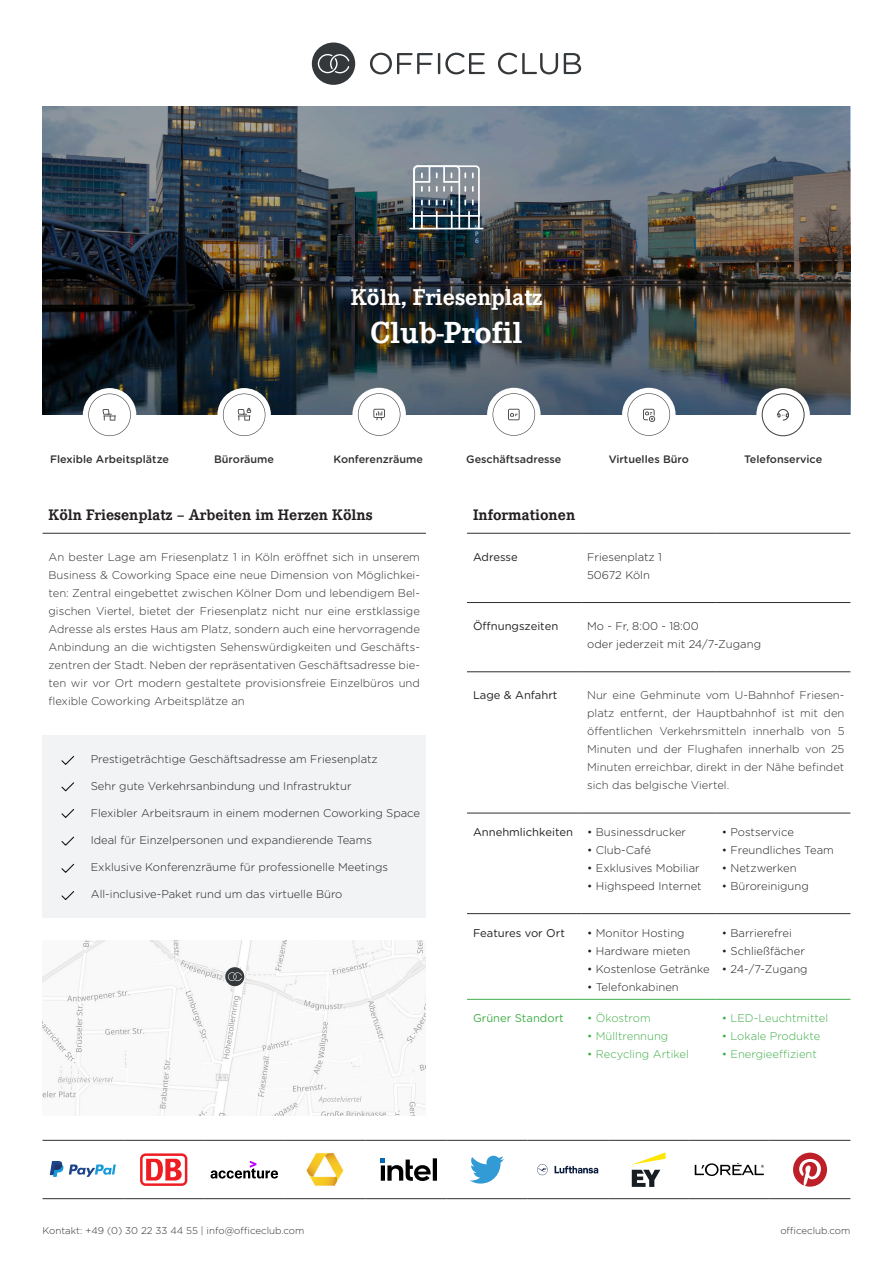
<style>
.page{position:relative;width:893px;height:1263px;background:#fff}
.page>*{position:absolute;margin:0;border:0;box-sizing:border-box;transform-origin:0 0}
.t1{font:700 30px "Corporate EBQ";color:#fff}
.t2{font:700 22.5px "Corporate EBQ";color:#fff}
.t3{font:700 15px "Corporate EBQ";color:#231f20}
.t4{font:300 11.25px/18px "Gotham Rounded";color:#312f30;text-align:justify}
.t5{font:300 11.25px "Gotham Rounded";color:#231f20}
.t6{font:300 11.25px "Gotham Rounded";color:#40ae49}
.t7{font:11.25px "Gotham Rounded";color:#231f20}
.t8{font:11.25px "Gotham Rounded";color:#40ae49}
.t9{font:500 10.8px "Gotham Rounded";color:#312f30}
.t10{font:300 9.75px "Gotham Rounded";color:#312f30}
</style>
<div class="page">
<img style="left:43px;top:940px;width:383px;height:176px">
<svg style="left:225px;top:967px;width:19px;height:19px"></svg>
<img style="left:43px;top:106px;width:807px;height:309px">
<svg style="left:312px;top:43px;width:43px;height:42px"></svg>
<svg style="left:370px;top:53px;width:211px;height:21px"></svg>
<hr style="left:467px;top:533px;width:114px;height:1px;background:#312f30">
<hr style="left:581px;top:533px;width:135px;height:1px;background:#312f30">
<hr style="left:716px;top:533px;width:134px;height:1px;background:#312f30">
<hr style="left:467px;top:602px;width:114px;height:1px;background:#312f30">
<hr style="left:581px;top:602px;width:135px;height:1px;background:#312f30">
<hr style="left:716px;top:602px;width:134px;height:1px;background:#312f30">
<hr style="left:467px;top:671px;width:114px;height:1px;background:#312f30">
<hr style="left:581px;top:671px;width:135px;height:1px;background:#312f30">
<hr style="left:716px;top:671px;width:134px;height:1px;background:#312f30">
<hr style="left:467px;top:813px;width:114px;height:1px;background:#312f30">
<hr style="left:581px;top:813px;width:135px;height:1px;background:#312f30">
<hr style="left:716px;top:813px;width:134px;height:1px;background:#312f30">
<hr style="left:467px;top:913px;width:114px;height:1px;background:#312f30">
<hr style="left:581px;top:913px;width:135px;height:1px;background:#312f30">
<hr style="left:716px;top:913px;width:134px;height:1px;background:#312f30">
<hr style="left:467px;top:999px;width:114px;height:1px;background:#40ae49">
<hr style="left:581px;top:999px;width:135px;height:1px;background:#40ae49">
<hr style="left:716px;top:999px;width:134px;height:1px;background:#40ae49">
<hr style="left:43px;top:533px;width:383px;height:1px;background:#312f30">
<div style="left:43px;top:735px;width:383px;height:182px;background:#f1f3f5"></div>
<hr style="left:43px;top:1140px;width:80px;height:1px;background:#312f30">
<hr style="left:123px;top:1140px;width:81px;height:1px;background:#312f30">
<hr style="left:204px;top:1140px;width:81px;height:1px;background:#312f30">
<hr style="left:285px;top:1140px;width:81px;height:1px;background:#312f30">
<hr style="left:366px;top:1140px;width:80px;height:1px;background:#312f30">
<hr style="left:446px;top:1140px;width:81px;height:1px;background:#312f30">
<hr style="left:527px;top:1140px;width:81px;height:1px;background:#312f30">
<hr style="left:608px;top:1140px;width:81px;height:1px;background:#312f30">
<hr style="left:689px;top:1140px;width:81px;height:1px;background:#312f30">
<hr style="left:770px;top:1140px;width:80px;height:1px;background:#312f30">
<hr style="left:43px;top:1198px;width:80px;height:1px;background:#312f30">
<hr style="left:123px;top:1198px;width:81px;height:1px;background:#312f30">
<hr style="left:204px;top:1198px;width:81px;height:1px;background:#312f30">
<hr style="left:285px;top:1198px;width:81px;height:1px;background:#312f30">
<hr style="left:366px;top:1198px;width:80px;height:1px;background:#312f30">
<hr style="left:446px;top:1198px;width:81px;height:1px;background:#312f30">
<hr style="left:527px;top:1198px;width:81px;height:1px;background:#312f30">
<hr style="left:608px;top:1198px;width:81px;height:1px;background:#312f30">
<hr style="left:689px;top:1198px;width:81px;height:1px;background:#312f30">
<hr style="left:770px;top:1198px;width:80px;height:1px;background:#312f30">
<svg style="left:50px;top:1161px;width:66px;height:16px"></svg>
<svg style="left:140px;top:1153px;width:47px;height:33px"></svg>
<svg style="left:143px;top:1156px;width:42px;height:27px"></svg>
<svg style="left:146px;top:1159px;width:38px;height:21px"></svg>
<svg style="left:211px;top:1161px;width:67px;height:17px"></svg>
<img style="left:306px;top:1152px;width:38px;height:34px">
<svg style="left:470px;top:1156px;width:34px;height:27px"></svg>
<svg style="left:381px;top:1158px;width:56px;height:23px"></svg>
<svg style="left:537px;top:1164px;width:61px;height:11px"></svg>
<svg style="left:695px;top:1163px;width:69px;height:13px"></svg>
<svg style="left:793px;top:1153px;width:34px;height:34px"></svg>
<svg style="left:631px;top:1152px;width:34px;height:35px"></svg>
<div style="left:83px;top:388px;width:53px;height:53px;background:#fff;border-radius:50%"></div>
<svg style="left:88px;top:393px;width:43px;height:43px"></svg>
<div style="left:217px;top:388px;width:54px;height:53px;background:#fff;border-radius:50%"></div>
<svg style="left:223px;top:393px;width:42px;height:43px"></svg>
<div style="left:352px;top:388px;width:54px;height:53px;background:#fff;border-radius:50%"></div>
<svg style="left:358px;top:393px;width:42px;height:43px"></svg>
<div style="left:487px;top:388px;width:54px;height:53px;background:#fff;border-radius:50%"></div>
<svg style="left:493px;top:393px;width:42px;height:43px"></svg>
<div style="left:622px;top:388px;width:54px;height:53px;background:#fff;border-radius:50%"></div>
<svg style="left:628px;top:393px;width:42px;height:43px"></svg>
<div style="left:756px;top:388px;width:54px;height:53px;background:#fff;border-radius:50%"></div>
<svg style="left:777px;top:409px;width:12px;height:12px"></svg>
<div style="left:762px;top:393px;width:42px;height:43px;border:1px solid #3f3f3f;border-radius:50%"></div>
<svg style="left:61px;top:891px;width:13px;height:9px"></svg>
<svg style="left:61px;top:864px;width:13px;height:9px"></svg>
<svg style="left:61px;top:836px;width:13px;height:10px"></svg>
<svg style="left:61px;top:809px;width:13px;height:9px"></svg>
<svg style="left:61px;top:782px;width:13px;height:9px"></svg>
<svg style="left:61px;top:756px;width:13px;height:9px"></svg>
<hr style="left:410px;top:228px;width:73px;height:1px;background:#fff">
<svg style="left:412px;top:165px;width:69px;height:65px;background:#78858f"></svg>
<p class="t2" style="left:351px;top:284px;width:193px">Köln, Friesenplatz</p>
<p class="t1" style="left:371px;top:314px;width:154px">Club-Profil</p>
<p class="t9" style="left:50px;top:452px;width:121px">Flexible Arbeitsplätze</p>
<p class="t9" style="left:214px;top:452px;width:61px">Büroräume</p>
<p class="t9" style="left:334px;top:452px;width:91px">Konferenzräume</p>
<p class="t9" style="left:466px;top:452px;width:97px">Geschäftsadresse</p>
<p class="t9" style="left:609px;top:452px;width:82px">Virtuelles Büro</p>
<p class="t9" style="left:744px;top:452px;width:80px">Telefonservice</p>
<p class="t3" style="left:49px;top:506px;width:326px">Köln Friesenplatz – Arbeiten im Herzen Kölns</p>
<p class="t4" style="left:49px;top:547px;width:373px">An bester Lage am Friesenplatz 1 in Köln eröffnet sich in unserem Business &amp; Coworking Space eine neue Dimension von Möglichkei&shy;ten: Zentral eingebettet zwischen Kölner Dom und lebendigem Bel&shy;gischen Viertel, bietet der Friesenplatz nicht nur eine erstklassige Adresse als erstes Haus am Platz, sondern auch eine hervorragende Anbindung an die wichtigsten Sehenswürdigkeiten und Geschäfts&shy;zentren der Stadt. Neben der repräsentativen Geschäftsadresse bie&shy;ten wir vor Ort modern gestaltete provisionsfreie Einzelbüros und flexible Coworking Arbeitsplätze an</p>
<p class="t5" style="left:91px;top:752px;width:289px">Prestigeträchtige Geschäftsadresse am Friesenplatz</p>
<p class="t5" style="left:91px;top:779px;width:262px">Sehr gute Verkehrsanbindung und Infrastruktur</p>
<p class="t5" style="left:91px;top:806px;width:331px">Flexibler Arbeitsraum in einem modernen Coworking Space</p>
<p class="t5" style="left:91px;top:833px;width:283px">Ideal für Einzelpersonen und expandierende Teams</p>
<p class="t5" style="left:91px;top:860px;width:299px">Exklusive Konferenzräume für professionelle Meetings</p>
<p class="t5" style="left:91px;top:887px;width:253px">All-inclusive-Paket rund um das virtuelle Büro</p>
<p class="t3" style="left:473px;top:506px;width:104px">Informationen</p>
<p class="t7" style="left:473px;top:549px;width:46px">Adresse</p>
<p class="t5" style="left:587px;top:549px;width:76px">Friesenplatz 1</p>
<p class="t5" style="left:587px;top:567px;width:64px">50672 Köln</p>
<p class="t7" style="left:473px;top:618px;width:87px">Öffnungszeiten</p>
<p class="t5" style="left:587px;top:618px;width:113px">Mo - Fr, 8:00 - 18:00</p>
<p class="t5" style="left:587px;top:636px;width:175px">oder jederzeit mit 24/7-Zugang</p>
<p class="t7" style="left:473px;top:687px;width:86px">Lage &amp; Anfahrt</p>
<p class="t4" style="left:587px;top:685px;width:259px">Nur eine Gehminute vom U-Bahnhof Friesen&shy;platz entfernt, der Hauptbahnhof ist mit den öffentlichen Verkehrsmitteln innerhalb von 5<br>Minuten und der Flughafen innerhalb von 25<br>Minuten erreichbar, direkt in der Nähe befindet sich das belgische Viertel.</p>
<p class="t7" style="left:473px;top:824px;width:101px">Annehmlichkeiten</p>
<p class="t5" style="left:587px;top:824px;width:100px">• Businessdrucker</p>
<p class="t5" style="left:587px;top:842px;width:65px">• Club-Café</p>
<p class="t5" style="left:587px;top:860px;width:114px">• Exklusives Mobiliar</p>
<p class="t5" style="left:587px;top:878px;width:116px">• Highspeed Internet</p>
<p class="t5" style="left:722px;top:824px;width:74px">• Postservice</p>
<p class="t5" style="left:722px;top:842px;width:114px">• Freundliches Team</p>
<p class="t5" style="left:722px;top:860px;width:76px">• Netzwerken</p>
<p class="t5" style="left:722px;top:878px;width:89px">• Büroreinigung</p>
<p class="t7" style="left:473px;top:925px;width:93px">Features vor Ort</p>
<p class="t5" style="left:587px;top:925px;width:99px">• Monitor Hosting</p>
<p class="t5" style="left:587px;top:943px;width:105px">• Hardware mieten</p>
<p class="t5" style="left:587px;top:961px;width:124px">• Kostenlose Getränke</p>
<p class="t5" style="left:587px;top:979px;width:93px">• Telefonkabinen</p>
<p class="t8" style="left:473px;top:1011px;width:92px">Grüner Standort</p>
<p class="t6" style="left:587px;top:1011px;width:65px">• Ökostrom</p>
<p class="t6" style="left:587px;top:1029px;width:83px">• Mülltrennung</p>
<p class="t6" style="left:587px;top:1047px;width:103px">• Recycling Artikel</p>
<p class="t5" style="left:722px;top:925px;width:72px">• Barrierefrei</p>
<p class="t5" style="left:722px;top:943px;width:85px">• Schließfächer</p>
<p class="t5" style="left:722px;top:961px;width:87px">• 24-/7-Zugang</p>
<p class="t6" style="left:722px;top:1011px;width:108px">• LED-Leuchtmittel</p>
<p class="t6" style="left:722px;top:1029px;width:100px">• Lokale Produkte</p>
<p class="t6" style="left:722px;top:1047px;width:97px">• Energieeffizient</p>
<p class="t10" style="left:43px;top:1224px;width:263px">Kontakt: +49 (0) 30 22 33 44 55 | info@officeclub.com</p>
<p class="t10" style="left:780px;top:1224px;width:72px">officeclub.com</p>
</div>
